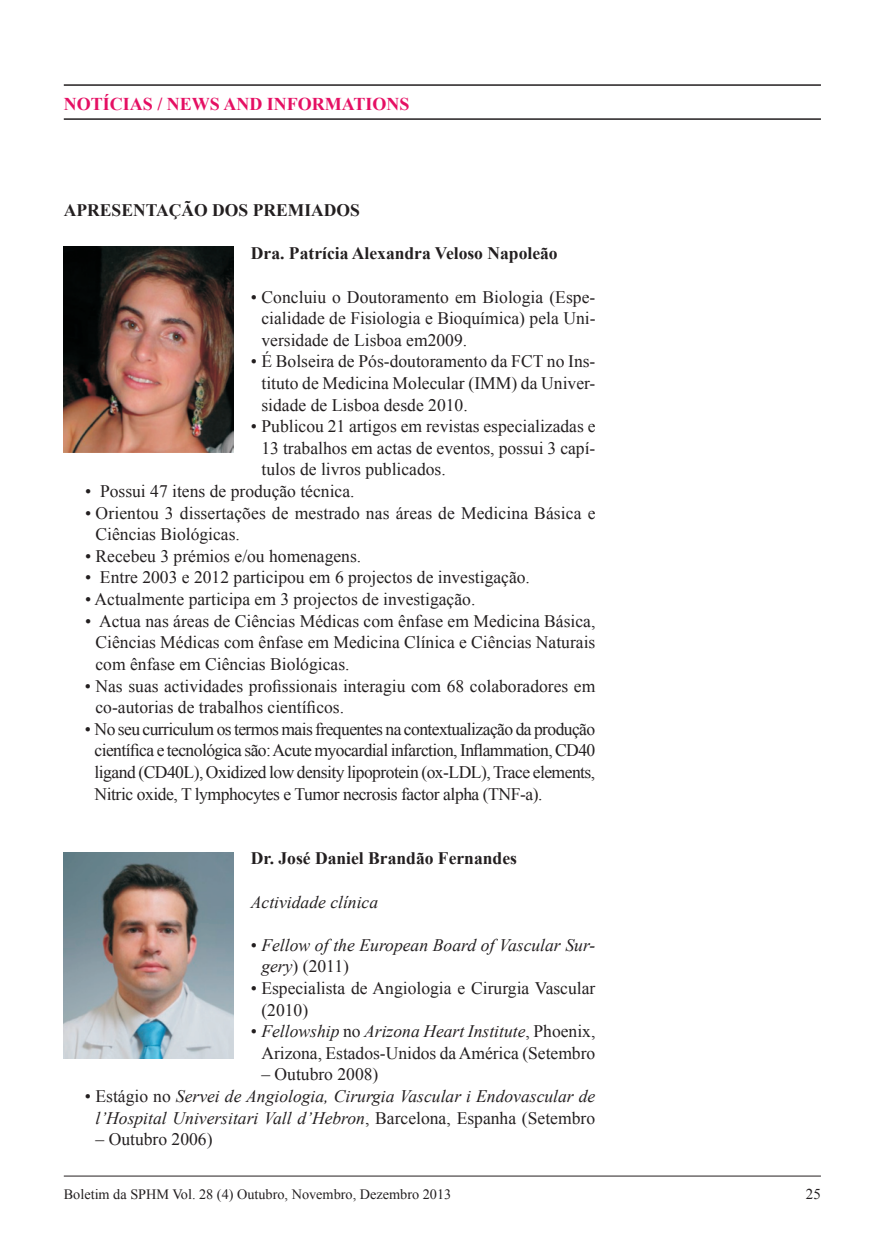
<style>
.page{position:relative;width:889px;height:1242px;background:#fff}
.page>*{position:absolute;margin:0;border:0;box-sizing:border-box;transform-origin:0 0}
.t1{font:700 18px "Times New Roman";color:#e50f63}
.t2{font:17.55px/21.6px "Times New Roman";color:#231f20;text-align:justify}
.t3{font:italic 17.55px/21.6px "Times New Roman";color:#231f20}
.t4{font:700 17.55px "Times New Roman";color:#231f20}
.t5{font:15px "Times New Roman";color:#231f20}
.t6{font:14.25px "Times New Roman";color:#231f20}
.s1{font-style:normal}
.s2{font-style:italic}
</style>
<div class="page">
<hr style="left:64px;top:1175px;width:757px;height:1px;background:#231f20">
<hr style="left:64px;top:84px;width:757px;height:2px;background:#231f20">
<hr style="left:64px;top:118px;width:757px;height:2px;background:#231f20">
<img style="left:64px;top:247px;width:170px;height:206px">
<img style="left:64px;top:852px;width:170px;height:206px">
<p class="t1" style="left:64px;top:91px;width:14px">not</p>
<p class="t1" style="left:103px;top:91px;width:19px">ícias</p>
<p class="t1" style="left:157px;top:91px;width:24px">/ news</p>
<p class="t1" style="left:223px;top:91px;width:14px">and</p>
<p class="t1" style="left:267px;top:91px;width:13px">informations</p>
<p class="t4" style="left:64px;top:198px;width:26px">Apresentação</p>
<p class="t4" style="left:212px;top:198px;width:13px">dos</p>
<p class="t4" style="left:253px;top:198px;width:24px">Premiados</p>
<p class="t4" style="left:251px;top:241px;width:308px">Dra. Patrícia Alexandra Veloso Napoleão</p>
<p class="t2" style="left:261px;top:285px;width:335px;text-indent:-11px">• Concluiu o Doutoramento em Biologia (Espe‑ cialidade de Fisiologia e Bioquímica) pela Uni‑ versidade de Lisboa em2009.</p>
<p class="t2" style="left:261px;top:350px;width:335px;text-indent:-11px">• É Bolseira de Pós-‑doutoramento da FCT no Ins‑ tituto de Medicina Molecular (IMM) da Univer‑ sidade de Lisboa desde 2010.</p>
<p class="t2" style="left:261px;top:415px;width:335px;text-indent:-11px">• Publicou 21 artigos em revistas especializadas e 13 trabalhos em actas de eventos, possui 3 capí‑ tulos de livros publicados.</p>
<p class="t2" style="left:85px;top:480px;width:271px">• Possui 47 itens de produção técnica.</p>
<p class="t2" style="left:96px;top:501px;width:501px;text-indent:-10px">• Orientou 3 dissertações de mestrado nas áreas de Medicina Básica e<br>Ciências Biológicas.</p>
<p class="t2" style="left:85px;top:545px;width:278px">• Recebeu 3 prémios e/ou homenagens.</p>
<p class="t2" style="left:85px;top:566px;width:446px">• Entre 2003 e 2012 participou em 6 projectos de investigação.</p>
<p class="t2" style="left:85px;top:588px;width:392px">• Actualmente participa em 3 projectos de investigação.</p>
<p class="t2" style="left:95px;top:610px;width:501px;text-indent:-10px">• Actua nas áreas de Ciências Médicas com ênfase em Medicina Básica, Ciências Médicas com ênfase em Medicina Clínica e Ciências Naturais com ênfase em Ciências Biológicas.</p>
<p class="t2" style="left:95px;top:674px;width:501px;text-indent:-11px">• Nas suas actividades profissionais interagiu com 68 colaboradores em co-‑ autorias de trabalhos científicos.</p>
<p class="t2" style="left:95px;top:718px;width:502px;text-indent:-10px">• No seu curriculum os termos mais frequentes na contextualização da produção científica e tecnológica são:Acute myocardial infarction, Inflammation, CD40 ligand (CD40L), Oxidized low density lipoprotein (ox-‑LDL),Trace elements, Nitric oxide, T lymphocytes e Tumor necrosis factor alpha (TNF-‑ a).</p>
<p class="t4" style="left:251px;top:846px;width:268px">Dr. José Daniel Brandão Fernandes</p>
<p class="t3" style="left:251px;top:890px;width:129px">Actividade clínica</p>
<p class="t3" style="left:261px;top:933px;width:335px;text-indent:-11px"><span class="s1">•</span> Fellow of the European Board of Vascular Sur‑ gery<span class="s1">) (2011)</span></p>
<p class="t2" style="left:261px;top:977px;width:335px;text-indent:-11px">• Especialista de Angiologia e Cirurgia Vascular (2010)</p>
<p class="t2" style="left:251px;top:1020px;width:346px;text-align:center">• <span class="s2">Fellowship</span> no <span class="s2">Arizona Heart Institute</span>, Phoenix,<br>Arizona, Estados‑Unidos da América (Setembro</p>
<p class="t2" style="left:261px;top:1063px;width:118px">– Outubro 2008)</p>
<p class="t3" style="left:85px;top:1085px;width:512px;text-align:center"><span class="s1">• Estágio no</span> Servei de Angiologia, Cirurgia Vascular i Endovascular de l’Hospital Universitari Vall d’Hebron<span class="s1">, Barcelona, Espanha (Setembro</span></p>
<p class="t2" style="left:95px;top:1128px;width:118px">– Outubro 2006)</p>
<p class="t6" style="left:64px;top:1184px;width:389px">Boletim da SPHM Vol. 28 (4) Outubro, Novembro, Dezembro 2013</p>
<p class="t5" style="left:806px;top:1184px;width:16px">25</p>
</div>
